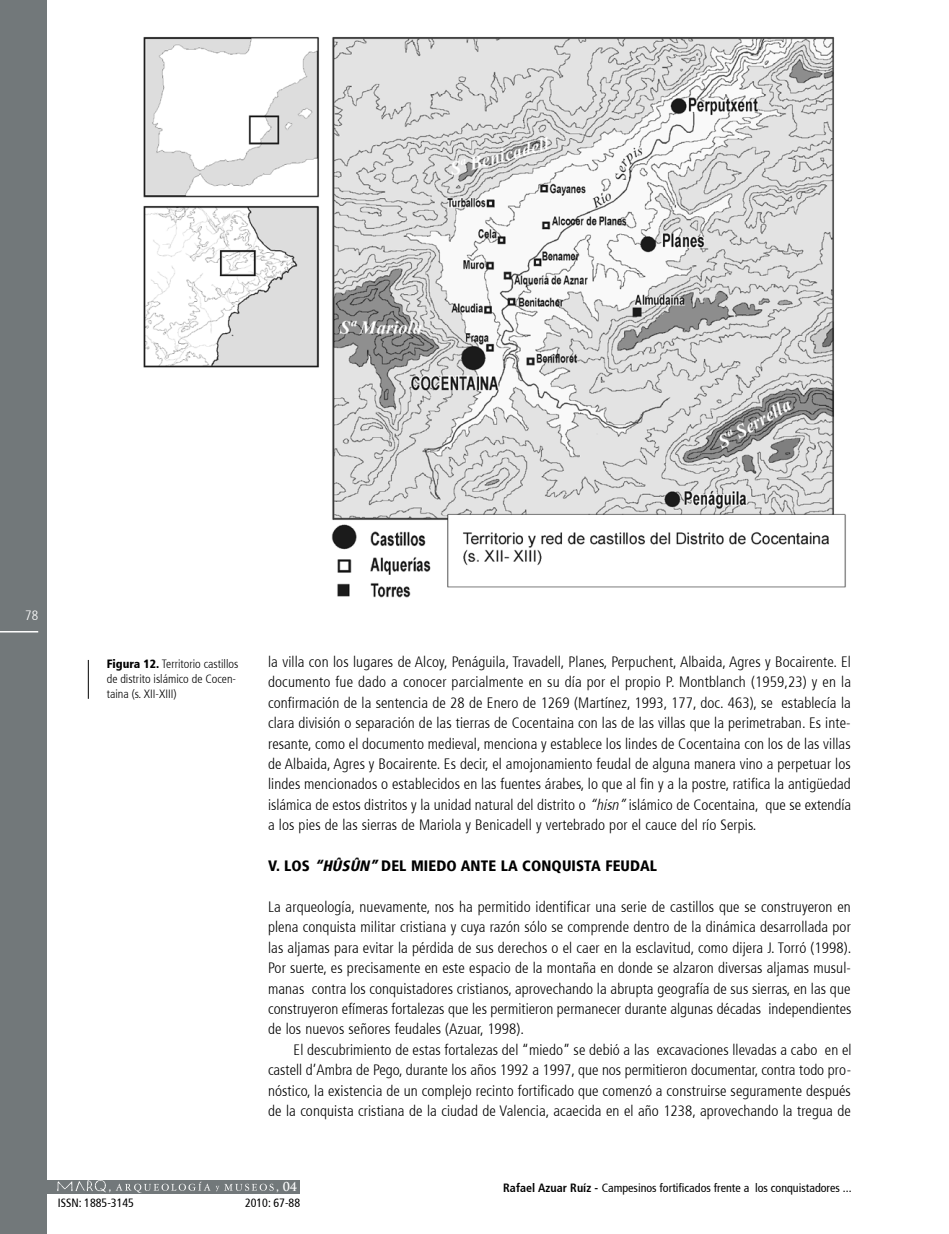
<style>
.page{position:relative;width:949px;height:1234px;background:#fff}
.page>*{position:absolute;margin:0;border:0;box-sizing:border-box;transform-origin:0 0}
.t1{font:300 condensed 15px/20.4px "Frutiger 47";letter-spacing:.005em;color:#000;text-align:justify}
.t2{font:900 condensed 15px "Frutiger 77";letter-spacing:.01em;color:#000}
.t3{font:300 condensed 13.5px "Frutiger 47";color:#fff}
.t4{font:condensed 12px "Frutiger 57";color:#000}
.t5{font:300 condensed 12px/15px "Frutiger 47";color:#000}
.t6{font:700 12px "Trajan Pro";color:#fff}
.s1{font-family:"Frutiger 77";font-weight:900}
.s2{font-style:italic}
.s3{font-family:"Frutiger 67";font-weight:700}
</style>
<div class="page">
<div style="left:0;top:0;width:47px;height:1233px;background:#72787a"></div>
<hr style="left:0;top:631px;width:38px;height:1px;background:#fff">
<div style="left:47px;top:1179px;width:252px;height:14px;background:#72787a"></div>
<img style="left:56px;top:1179px;width:55px;height:13px">
<svg style="left:115px;top:1181px;width:95px;height:11px"></svg>
<svg style="left:216px;top:1183px;width:57px;height:7px"></svg>
<img style="left:143px;top:36px;width:703px;height:562px">
<hr style="left:88px;top:659px;width:1px;height:39px;background:#000">
<p class="t3" style="left:25px;top:607px;width:15px">78</p>
<p class="t5" style="left:107px;top:656px;width:133px"><span class="s1">Figura 12.</span> Territorio castillos de distrito islámico de Cocen&shy;taina (s. XII-XIII)</p>
<p class="t1" style="left:268px;top:651px;width:584px">la villa con los lugares de Alcoy, Penáguila, Travadell, Planes, Perpuchent, Albaida, Agres y Bocairente. El documento fue dado a conocer parcialmente en su día por el propio P. Montblanch (1959,23) y en la confirmación de la sentencia de 28 de Enero de 1269 (Martínez, 1993, 177, doc. 463), se establecía la clara división o separación de las tierras de Cocentaina con las de las villas que la perimetraban. Es inte&shy;resante, como el documento medieval, menciona y establece los lindes de Cocentaina con los de las villas de Albaida, Agres y Bocairente. Es decir, el amojonamiento feudal de alguna manera vino a perpetuar los lindes mencionados o establecidos en las fuentes árabes, lo que al fin y a la postre, ratifica la antigüedad islámica de estos distritos y la unidad natural del distrito o <span class="s2">“hisn”</span>islámico de Cocentaina, que se extendía a los pies de las sierras de Mariola y Benicadell y vertebrado por el cauce del río Serpis.</p>
<p class="t2" style="left:268px;top:856px;width:390px">V. LOS <span class="s2">“HÛSÛN”</span>DEL MIEDO ANTE LA CONQUISTA FEUDAL</p>
<p class="t1" style="left:268px;top:896px;width:584px">La arqueología, nuevamente, nos ha permitido identificar una serie de castillos que se construyeron en plena conquista militar cristiana y cuya razón sólo se comprende dentro de la dinámica desarrollada por las aljamas para evitar la pérdida de sus derechos o el caer en la esclavitud, como dijera J. Torró (1998).<br>Por suerte, es precisamente en este espacio de la montaña en donde se alzaron diversas aljamas musul&shy;manas contra los conquistadores cristianos, aprovechando la abrupta geografía de sus sierras, en las que construyeron efímeras fortalezas que les permitieron permanecer durante algunas décadas independientes de los nuevos señores feudales (Azuar, 1998).</p>
<p class="t1" style="left:268px;top:1039px;width:585px;text-indent:26px">El descubrimiento de estas fortalezas del “miedo” se debió a las excavaciones llevadas a cabo en el castell d’Ambra de Pego, durante los años 1992 a 1997, que nos permitieron documentar, contra todo pro&shy;nóstico, la existencia de un complejo recinto fortificado que comenzó a construirse seguramente después de la conquista cristiana de la ciudad de Valencia, acaecida en el año 1238, aprovechando la tregua de</p>
<p class="t6" style="left:108px;top:1178px;width:4px">,</p>
<p class="t6" style="left:276px;top:1178px;width:23px">, 04</p>
<p class="t4" style="left:503px;top:1180px;width:350px"><span class="s3">Rafael Azuar Ruíz -</span> Campesinos fortificados frente a los conquistadores ...</p>
<p class="t4" style="left:58px;top:1195px;width:78px">ISSN: 1885-3145</p>
<p class="t4" style="left:245px;top:1195px;width:57px">2010: 67-88</p>
</div>
